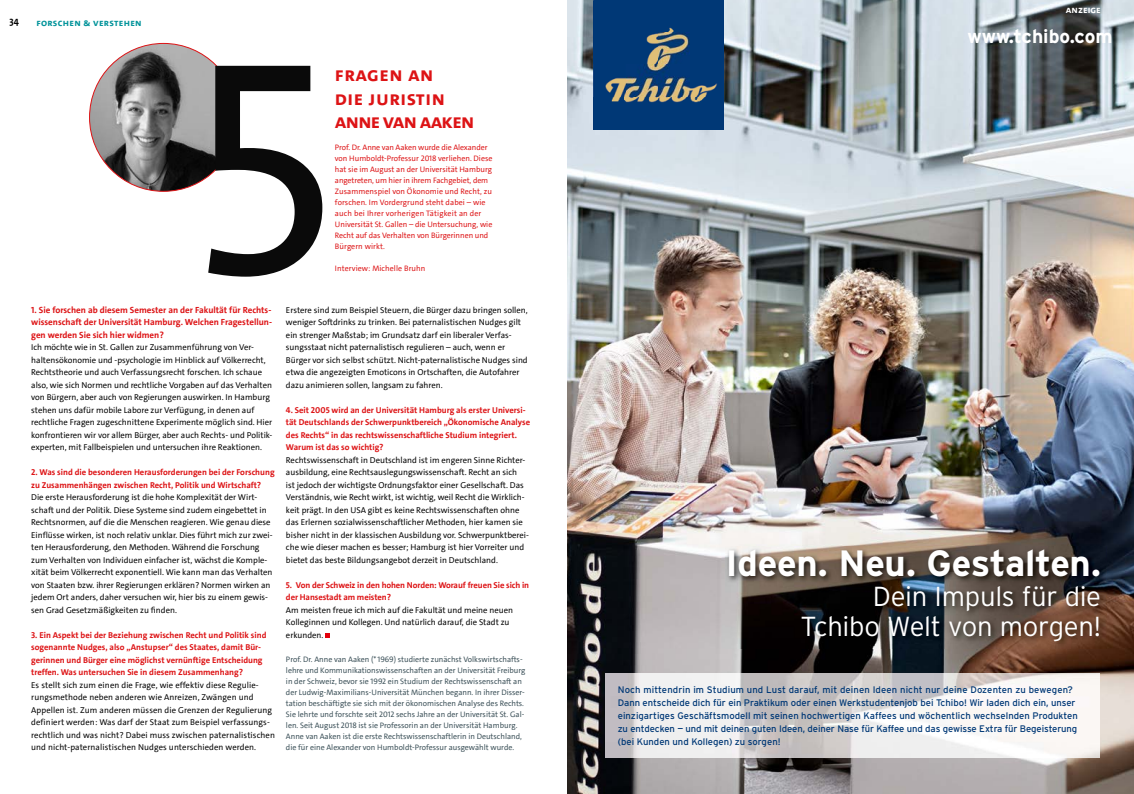
<style>
.page{position:relative;width:1134px;height:794px;background:#fff}
.page>*{position:absolute;margin:0;border:0;box-sizing:border-box;transform-origin:0 0}
.t1{font:308.6px "The Sans UHH";color:#0a0a0a}
.t2{font:700 36.5px "Interstate";letter-spacing:-.01em;color:#fff}
.t3{font:300 27.5px/30px "Interstate";letter-spacing:-.01em;color:#fff;text-align:right}
.t4{font:20.6px/23.5px "The Sans UHH Bold Caps";letter-spacing:.02em;color:#dd1315}
.t5{font:700 19.3px "Interstate";color:#fff}
.t6{font:10px "The Sans UHH Bold Caps";letter-spacing:.03em;color:#00939a}
.t7{font:10px "The Sans UHH Bold Caps";color:#fff}
.t8{font:10px "The Sans UHH Bold Caps";color:#000;scale:.93 1}
.t9{font:9.5px/13px "Interstate";letter-spacing:-.005em;color:#003876}
.t10{font:700 9px/12.5px "The Sans UHH";color:#dd1315;text-align:justify}
.t11{font:8.6px/12.5px "The Sans UHH";color:#000}
.t12{font:700 8.6px/12.5px "The Sans UHH";color:#dd1315}
.t13{font:8px/11px "The Sans UHH";color:#3b5058}
.t14{font:8px/11px "The Sans UHH";color:#dd1315}
</style>
<div class="page">
<svg style="left:325px;top:633px;width:4px;height:4px"></svg>
<img style="left:90px;top:43px;width:141px;height:148px">
<img style="left:567px;top:0;width:567px;height:794px">
<img style="left:594px;top:20px;width:129px;height:109px">
<img style="left:606px;top:673px;width:493px;height:84px">
<img style="left:726px;top:546px;width:381px;height:102px">
<div style="left:594px;top:0;width:129px;height:20px;background:#003876"></div>
<p class="t8" style="left:10px;top:14px;width:12px">34</p>
<p class="t6" style="left:36px;top:16px;width:107px">Forschen &amp; verstehen</p>
<h1 class="t1" style="left:190px;top:-28px;width:145px">5</h1>
<h3 class="t4" style="left:335px;top:63px;width:141px">FRAGEN AN<br>DIE JURISTIN<br>ANNE VAN AAKEN</h3>
<p class="t14" style="left:335px;top:142px;width:159px">Prof. Dr. Anne van Aaken wurde die Alexander von Humboldt-Professur 2018 verliehen. Diese hat sie im August an der Universität Hamburg angetreten, um hier in ihrem Fachgebiet, dem Zusammenspiel von Ökonomie und Recht, zu forschen. Im Vordergrund steht dabei – wie auch bei Ihrer vorherigen Tätigkeit an der Universität St. Gallen – die Untersuchung, wie Recht auf das Verhalten von Bürgerinnen und Bürgern wirkt.</p>
<p class="t14" style="left:335px;top:263px;width:92px">Interview: Michelle Bruhn</p>
<p class="t10" style="left:31px;top:303px;width:242px">1. Sie forschen ab diesem Semester an der Fakultät für Rechts&shy;wissenschaft der Universität Hamburg. Welchen Fragestellun&shy;gen werden Sie sich hier widmen?</p>
<p class="t11" style="left:31px;top:341px;width:243px">Ich möchte wie in St. Gallen zur Zusammenführung von Ver&shy;haltensökonomie und -psychologie im Hinblick auf Völkerrecht, Rechtstheorie und auch Verfassungsrecht forschen. Ich schaue also, wie sich Normen und rechtliche Vorgaben auf das Verhalten von Bürgern, aber auch von Regierungen auswirken. In Hamburg stehen uns dafür mobile Labore zur Verfügung, in denen auf rechtliche Fragen zugeschnittene Experimente möglich sind. Hier konfrontieren wir vor allem Bürger, aber auch Rechts- und Politik&shy;experten, mit Fallbeispielen und untersuchen ihre Reaktionen.</p>
<p class="t12" style="left:31px;top:466px;width:245px">2. Was sind die besonderen Herausforderungen bei der Forschung zu Zusammenhängen zwischen Recht, Politik und Wirtschaft?</p>
<p class="t11" style="left:31px;top:491px;width:243px">Die erste Herausforderung ist die hohe Komplexität der Wirt&shy;schaft und der Politik. Diese Systeme sind zudem eingebettet in Rechtsnormen, auf die die Menschen reagieren. Wie genau diese Einflüsse wirken, ist noch relativ unklar. Dies führt mich zur zwei&shy;ten Herausforderung, den Methoden. Während die Forschung zum Verhalten von Individuen einfacher ist, wächst die Komple&shy;xität beim Völkerrecht exponentiell. Wie kann man das Verhalten von Staaten bzw. ihrer Regierungen erklären? Normen wirken an jedem Ort anders, daher versuchen wir, hier bis zu einem gewis&shy;sen Grad Gesetzmäßigkeiten zu finden.</p>
<p class="t12" style="left:31px;top:628px;width:237px">3. Ein Aspekt bei der Beziehung zwischen Recht und Politik sind sogenannte Nudges, also „Anstupser“ des Staates, damit Bür&shy;gerinnen und Bürger eine möglichst vernünftige Entscheidung treffen. Was untersuchen Sie in diesem Zusammenhang?</p>
<p class="t11" style="left:31px;top:678px;width:245px">Es stellt sich zum einen die Frage, wie effektiv diese Regulie&shy;rungsmethode neben anderen wie Anreizen, Zwängen und Appellen ist. Zum anderen müssen die Grenzen der Regulierung definiert werden: Was darf der Staat zum Beispiel verfassungs&shy;rechtlich und was nicht? Dabei muss zwischen paternalistischen und nicht-paternalistischen Nudges unterschieden werden.</p>
<p class="t11" style="left:286px;top:303px;width:243px">Erstere sind zum Beispiel Steuern, die Bürger dazu bringen sollen, weniger Softdrinks zu trinken. Bei paternalistischen Nudges gilt ein strenger Maßstab; im Grundsatz darf ein liberaler Verfas&shy;sungsstaat nicht paternalistisch regulieren – auch, wenn er Bürger vor sich selbst schützt. Nicht-paternalistische Nudges sind etwa die angezeigten Emoticons in Ortschaften, die Autofahrer dazu animieren sollen, langsam zu fahren.</p>
<p class="t12" style="left:286px;top:403px;width:246px">4. Seit 2005 wird an der Universität Hamburg als erster Universi&shy;tät Deutschlands der Schwerpunktbereich „Ökonomische Analyse des Rechts“ in das rechtswissenschaftliche Studium integriert.<br>Warum ist das so wichtig?</p>
<p class="t11" style="left:286px;top:453px;width:244px">Rechtswissenschaft in Deutschland ist im engeren Sinne Richter&shy;ausbildung, eine Rechtsauslegungswissenschaft. Recht an sich<br>ist jedoch der wichtigste Ordnungsfaktor einer Gesellschaft. Das Verständnis, wie Recht wirkt, ist wichtig, weil Recht die Wirklich&shy;keit prägt. In den USA gibt es keine Rechtswissenschaften ohne das Erlernen sozialwissenschaftlicher Methoden, hier kamen sie bisher nicht in der klassischen Ausbildung vor. Schwerpunktberei&shy;che wie dieser machen es besser; Hamburg ist hier Vorreiter und bietet das beste Bildungsangebot derzeit in Deutschland.</p>
<p class="t12" style="left:286px;top:578px;width:245px">5. Von der Schweiz in den hohen Norden: Worauf freuen Sie sich in der Hansestadt am meisten?</p>
<p class="t11" style="left:286px;top:603px;width:229px">Am meisten freue ich mich auf die Fakultät und meine neuen<br>Kolleginnen und Kollegen. Und natürlich darauf, die Stadt zu erkunden.</p>
<p class="t13" style="left:286px;top:654px;width:241px">Prof. Dr. Anne van Aaken (*1969) studierte zunächst Volkswirtschafts&shy;lehre und Kommunikationswissenschaften an der Universität Freiburg in der Schweiz, bevor sie 1992 ein Studium der Rechtswissenschaft an der Ludwig-Maximilians-Universität München begann. In ihrer Disser&shy;tation beschäftigte sie sich mit der ökonomischen Analyse des Rechts.<br>Sie lehrte und forschte seit 2012 sechs Jahre an der Universität St. Gal&shy;len. Seit August 2018 ist sie Professorin an der Universität Hamburg.<br>Anne van Aaken ist die erste Rechtswissenschaftlerin in Deutschland, die für eine Alexander von Humboldt-Professur ausgewählt wurde.</p>
<p class="t7" style="left:1066px;top:3px;width:36px">Anzeige</p>
<h3 class="t5" style="left:967px;top:25px;width:146px">www.tchibo.com</h3>
<h2 class="t2" style="left:726px;top:541px;width:377px">Ideen. Neu. Gestalten.</h2>
<h3 class="t3" style="left:801px;top:581px;width:302px">Dein Impuls für die<br>Tchibo Welt von morgen!</h3>
<p class="t9" style="left:618px;top:683px;width:462px">Noch mittendrin im Studium und Lust darauf, mit deinen Ideen nicht nur deine Dozenten zu bewegen?<br>Dann entscheide dich für ein Praktikum oder einen Werkstudentenjob bei Tchibo! Wir laden dich ein, unser einzigartiges Geschäftsmodell mit seinen hochwertigen Kaffees und wöchentlich wechselnden Produkten zu entdecken — und mit deinen guten Ideen, deiner Nase für Kaffee und das gewisse Extra für Begeisterung (bei Kunden und Kollegen) zu sorgen!</p>
</div>
